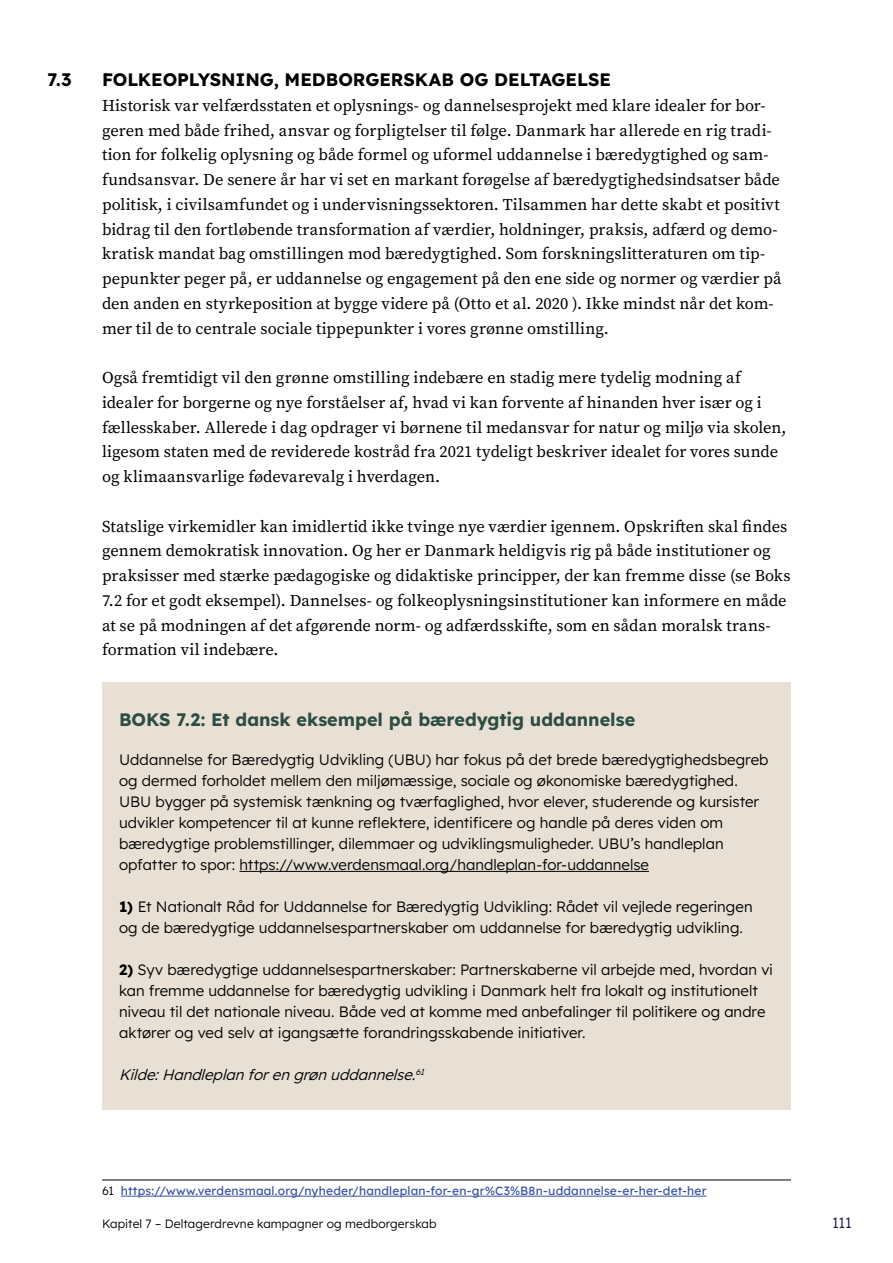
<style>
.page{position:relative;width:893px;height:1263px;background:#fff}
.page>*{position:absolute;margin:0;border:0;box-sizing:border-box;transform-origin:0 0}
.t1{font:700 18px "Lexend Deca";color:#2e4c41}
.t2{font:700 18px "Lexend Deca";letter-spacing:-.005em;color:#000}
.t3{font:16.5px/24.8px "Source Serif Pro";color:#000}
.t4{font:300 15px/21px "Lexend Deca";color:#000101}
.t5{font:italic 300 15px "Lexend Deca";color:#000101}
.t6{font:300 15px "Lexend Deca";color:#20134e}
.t7{font:12px "Lexend Deca";letter-spacing:.015em;color:#3a53a4}
.t8{font:300 12px "Lexend Deca";letter-spacing:.01em;color:#000101}
.s1{font-weight:700}
.s2{font-weight:300;color:#000}
</style>
<div class="page">
<div style="left:102px;top:682px;width:689px;height:428px;background:#e8e0d4"></div>
<hr style="left:239px;top:871px;width:410px;height:1px;background:#000101">
<hr style="left:102px;top:1180px;width:689px;height:1px;background:#000">
<hr style="left:121px;top:1196px;width:585px;height:1px;background:#3a53a4">
<p class="t2" style="left:47px;top:67px;width:26px">7.3</p>
<p class="t2" style="left:102px;top:67px;width:511px">FOLKEOPLYSNING, MEDBORGERSKAB OG DELTAGELSE</p>
<p class="t3" style="left:102px;top:93px;width:681px">Historisk var velfærdsstaten et oplysnings- og dannelsesprojekt med klare idealer for bor&shy;geren med både frihed, ansvar og forpligtelser til følge. Danmark har allerede en rig tradi&shy;tion for folkelig oplysning og både formel og uformel uddannelse i bæredygtighed og sam&shy;fundsansvar. De senere år har vi set en markant forøgelse af bæredygtighedsindsatser både politisk, i civilsamfundet og i undervisningssektoren. Tilsammen har dette skabt et positivt bidrag til den fortløbende transformation af værdier, holdninger, praksis, adfærd og demo&shy;kratisk mandat bag omstillingen mod bæredygtighed. Som forskningslitteraturen om tip&shy;pepunkter peger på, er uddannelse og engagement på den ene side og normer og værdier på den anden en styrkeposition at bygge videre på (Otto et al. 2020 ). Ikke mindst når det kom&shy;mer til de to centrale sociale tippepunkter i vores grønne omstilling.</p>
<p class="t3" style="left:102px;top:365px;width:686px">Også fremtidigt vil den grønne omstilling indebære en stadig mere tydelig modning af idealer for borgerne og nye forståelser af, hvad vi kan forvente af hinanden hver især og i fællesskaber. Allerede i dag opdrager vi børnene til medansvar for natur og miljø via skolen, ligesom staten med de reviderede kostråd fra 2021 tydeligt beskriver idealet for vores sunde og klimaansvarlige fødevarevalg i hverdagen.</p>
<p class="t3" style="left:102px;top:514px;width:690px">Statslige virkemidler kan imidlertid ikke tvinge nye værdier igennem. Opskriften skal findes gennem demokratisk innovation. Og her er Danmark heldigvis rig på både institutioner og praksisser med stærke pædagogiske og didaktiske principper, der kan fremme disse (se Boks 7.2 for et godt eksempel). Dannelses- og folkeoplysningsinstitutioner kan informere en måde at se på modningen af det afgørende norm- og adfærdsskifte, som en sådan moralsk trans&shy;formation vil indebære.</p>
<p class="t1" style="left:119px;top:706px;width:518px">BOKS 7.2: Et dansk eksempel på bæredygtig uddannelse</p>
<p class="t4" style="left:119px;top:748px;width:651px">Uddannelse for Bæredygtig Udvikling (UBU) har fokus på det brede bæredygtighedsbegreb og dermed forholdet mellem den miljømæssige, sociale og økonomiske bæredygtighed.<br>UBU bygger på systemisk tænkning og tværfaglighed, hvor elever, studerende og kursister udvikler kompetencer til at kunne reflektere, identificere og handle på deres viden om bæredygtige problemstillinger, dilemmaer og udviklingsmuligheder. UBU’s handleplan opfatter to spor: https://www.verdensmaal.org/handleplan-for-uddannelse</p>
<p class="t4" style="left:119px;top:895px;width:635px"><span class="s1">1)</span> Et Nationalt Råd for Uddannelse for Bæredygtig Udvikling: Rådet vil vejlede regeringen og de bæredygtige uddannelsespartnerskaber om uddannelse for bæredygtig udvikling.</p>
<p class="t4" style="left:119px;top:958px;width:656px"><span class="s1">2)</span> Syv bæredygtige uddannelsespartnerskaber: Partnerskaberne vil arbejde med, hvordan vi kan fremme uddannelse for bæredygtig udvikling i Danmark helt fra lokalt og institutionelt niveau til det nationale niveau. Både ved at komme med anbefalinger til politikere og andre aktører og ved selv at igangsætte forandringsskabende initiativer.</p>
<p class="t5" style="left:119px;top:1064px;width:310px">Kilde:Handleplanforengrønuddannelse.<sup>61</sup></p>
<p class="t7" style="left:102px;top:1182px;width:606px"><span class="s2">61</span> https://www.verdensmaal.org/nyheder/handleplan-for-en-gr%C3%B8n-uddannelse-er-her-det-her</p>
<p class="t8" style="left:102px;top:1215px;width:336px">Kapitel 7 – Deltagerdrevne kampagner og medborgerskab</p>
<p class="t6" style="left:832px;top:1212px;width:21px">111</p>
</div>
